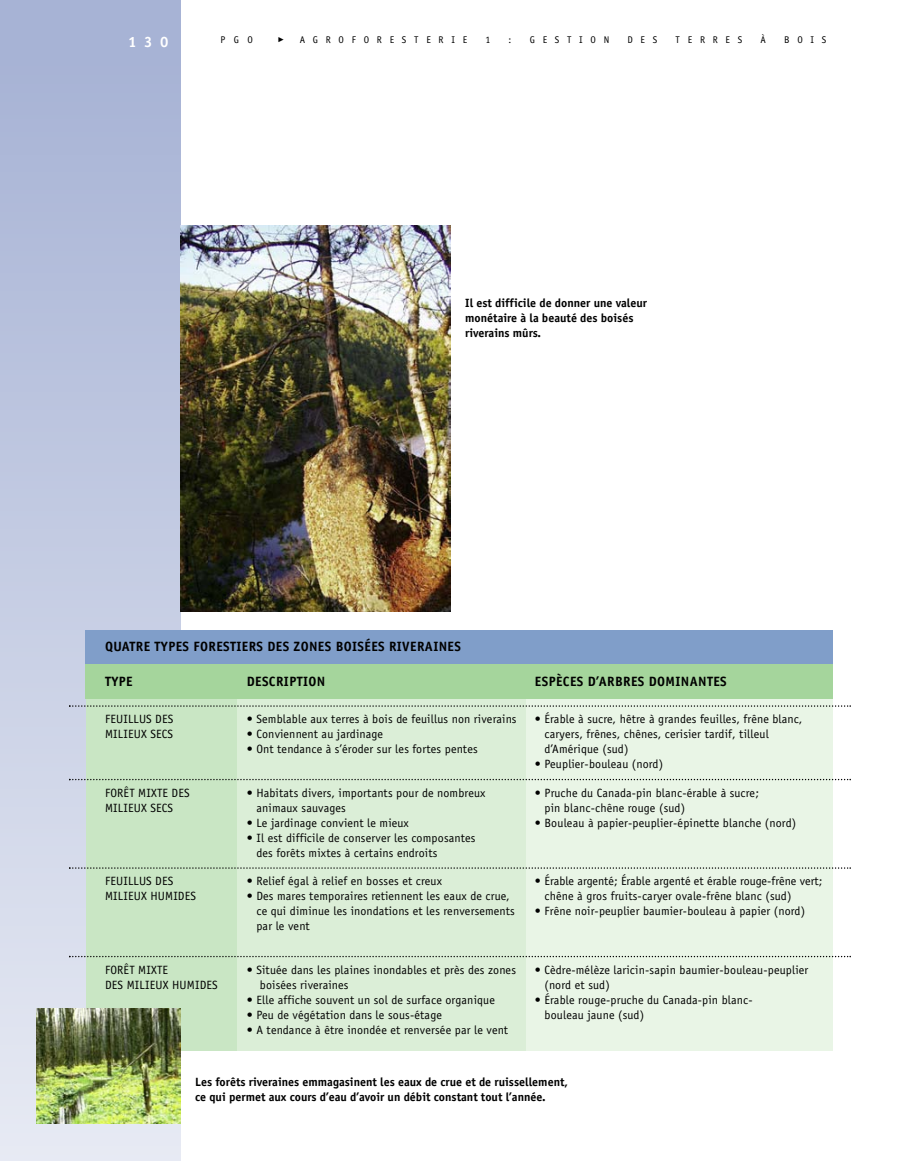
<style>
.page{position:relative;width:905px;height:1161px;background:#fff}
.page>*{position:absolute;margin:0;border:0;box-sizing:border-box;transform-origin:0 0}
.t1{font:700 15px "Officina Sans";color:#fff}
.t2{font:700 13.5px "Officina Sans";letter-spacing:.03em;color:#000}
.t3{font:12px/15px "Officina Sans";letter-spacing:.015em;color:#000}
.t4{font:700 12px/15px "Officina Sans";color:#000}
.t5{font:9.75px "Officina Sans";letter-spacing:.795em;color:#000}
</style>
<div class="page">
<div style="left:0;top:63px;width:180px;height:1098px;background:linear-gradient(to bottom,#a7b3d5,#e7eaf4)"></div>
<div style="left:0;top:0;width:180px;height:63px;background:#a7b3d5"></div>
<div style="left:236px;top:682px;width:292px;height:369px;background:#dbeed7"></div>
<div style="left:526px;top:682px;width:306px;height:369px;background:#e9f5e6"></div>
<div style="left:86px;top:682px;width:150px;height:369px;background:#c9e6c4"></div>
<div style="left:86px;top:630px;width:746px;height:34px;background:#809ec9"></div>
<img style="left:180px;top:225px;width:270px;height:387px">
<img style="left:36px;top:1008px;width:144px;height:116px">
<div style="left:86px;top:664px;width:746px;height:35px;background:#a5d59c"></div>
<svg style="left:69px;top:705px;width:781px;height:2px"></svg>
<svg style="left:69px;top:779px;width:781px;height:1px"></svg>
<svg style="left:69px;top:867px;width:781px;height:2px"></svg>
<svg style="left:69px;top:956px;width:781px;height:1px"></svg>
<p class="t1" style="left:128px;top:36px;width:42px">130</p>
<p class="t5" style="left:220px;top:36px;width:34px">PGO</p>
<p class="t5" style="left:300px;top:36px;width:169px">AGROFORESTERIE</p>
<p class="t5" style="left:485px;top:36px;width:6px">1</p>
<p class="t5" style="left:508px;top:36px;width:4px">:</p>
<p class="t5" style="left:529px;top:36px;width:81px">GESTION</p>
<p class="t5" style="left:627px;top:36px;width:31px">DES</p>
<p class="t5" style="left:675px;top:36px;width:68px">TERRES</p>
<p class="t5" style="left:760px;top:36px;width:7px">À</p>
<p class="t5" style="left:784px;top:36px;width:44px">BOIS</p>
<p class="t4" style="left:465px;top:296px;width:183px">Il est difficile de donner une valeur monétaire à la beauté des boisés riverains mûrs.</p>
<p class="t2" style="left:105px;top:642px;width:357px">QUATRE TYPES FORESTIERS DES ZONES BOISÉES RIVERAINES</p>
<p class="t2" style="left:105px;top:676px;width:29px">TYPE</p>
<p class="t2" style="left:247px;top:676px;width:80px">DESCRIPTION</p>
<p class="t2" style="left:535px;top:676px;width:193px">ESPÈCES D’ARBRES DOMINANTES</p>
<p class="t3" style="left:105px;top:713px;width:70px">FEUILLUS DES</p>
<p class="t3" style="left:247px;top:713px;width:271px">• Semblable aux terres à bois de feuillus non riverains</p>
<p class="t3" style="left:535px;top:713px;width:269px">• Érable à sucre, hêtre à grandes feuilles, frêne blanc,</p>
<p class="t3" style="left:105px;top:728px;width:70px">MILIEUX SECS</p>
<p class="t3" style="left:247px;top:728px;width:138px">• Conviennent au jardinage</p>
<p class="t3" style="left:544px;top:728px;width:226px">caryers, frênes, chênes, cerisier tardif, tilleul</p>
<p class="t3" style="left:247px;top:743px;width:232px">• Ont tendance à s’éroder sur les fortes pentes</p>
<p class="t3" style="left:544px;top:743px;width:85px">d’Amérique (sud)</p>
<p class="t3" style="left:535px;top:758px;width:130px">• Peuplier-bouleau (nord)</p>
<p class="t3" style="left:105px;top:786px;width:86px">FORÊT MIXTE DES</p>
<p class="t3" style="left:247px;top:786px;width:240px">• Habitats divers, importants pour de nombreux</p>
<p class="t3" style="left:535px;top:786px;width:225px">• Pruche du Canada-pin blanc-érable à sucre;</p>
<p class="t3" style="left:105px;top:801px;width:70px">MILIEUX SECS</p>
<p class="t3" style="left:256px;top:801px;width:91px">animaux sauvages</p>
<p class="t3" style="left:544px;top:801px;width:142px">pin blanc-chêne rouge (sud)</p>
<p class="t3" style="left:247px;top:816px;width:164px">• Le jardinage convient le mieux</p>
<p class="t3" style="left:535px;top:816px;width:263px">• Bouleau à papier-peuplier-épinette blanche (nord)</p>
<p class="t3" style="left:256px;top:831px;width:221px;text-indent:-10px">• Il est difficile de conserver les composantes des forêts mixtes à certains endroits</p>
<p class="t3" style="left:105px;top:875px;width:70px">FEUILLUS DES</p>
<p class="t3" style="left:247px;top:875px;width:197px">• Relief égal à relief en bosses et creux</p>
<p class="t3" style="left:535px;top:875px;width:289px">• Érable argenté; Érable argenté et érable rouge-frêne vert;</p>
<p class="t3" style="left:105px;top:890px;width:93px">MILIEUX HUMIDES</p>
<p class="t3" style="left:247px;top:890px;width:264px">• Des mares temporaires retiennent les eaux de crue,</p>
<p class="t3" style="left:544px;top:890px;width:248px">chêne à gros fruits-caryer ovale-frêne blanc (sud)</p>
<p class="t3" style="left:256px;top:905px;width:260px">ce qui diminue les inondations et les renversements</p>
<p class="t3" style="left:535px;top:905px;width:272px">• Frêne noir-peuplier baumier-bouleau à papier (nord)</p>
<p class="t3" style="left:256px;top:920px;width:55px">par le vent</p>
<p class="t3" style="left:105px;top:963px;width:64px">FORÊT MIXTE</p>
<p class="t3" style="left:247px;top:963px;width:271px">• Située dans les plaines inondables et près des zones</p>
<p class="t3" style="left:535px;top:963px;width:275px">• Cèdre-mélèze laricin-sapin baumier-bouleau-peuplier</p>
<p class="t3" style="left:105px;top:978px;width:114px">DES MILIEUX HUMIDES</p>
<p class="t3" style="left:260px;top:978px;width:90px">boisées riveraines</p>
<p class="t3" style="left:544px;top:978px;width:67px">(nord et sud)</p>
<p class="t3" style="left:247px;top:993px;width:249px">• Elle affiche souvent un sol de surface organique</p>
<p class="t3" style="left:535px;top:993px;width:219px">• Érable rouge-pruche du Canada-pin blanc-</p>
<p class="t3" style="left:247px;top:1008px;width:196px">• Peu de végétation dans le sous-étage</p>
<p class="t3" style="left:544px;top:1008px;width:101px">bouleau jaune (sud)</p>
<p class="t3" style="left:247px;top:1023px;width:263px">• A tendance à être inondée et renversée par le vent</p>
<p class="t4" style="left:195px;top:1076px;width:374px">Les forêts riveraines emmagasinent les eaux de crue et de ruissellement, ce qui permet aux cours d’eau d’avoir un débit constant tout l’année.</p>
</div>
